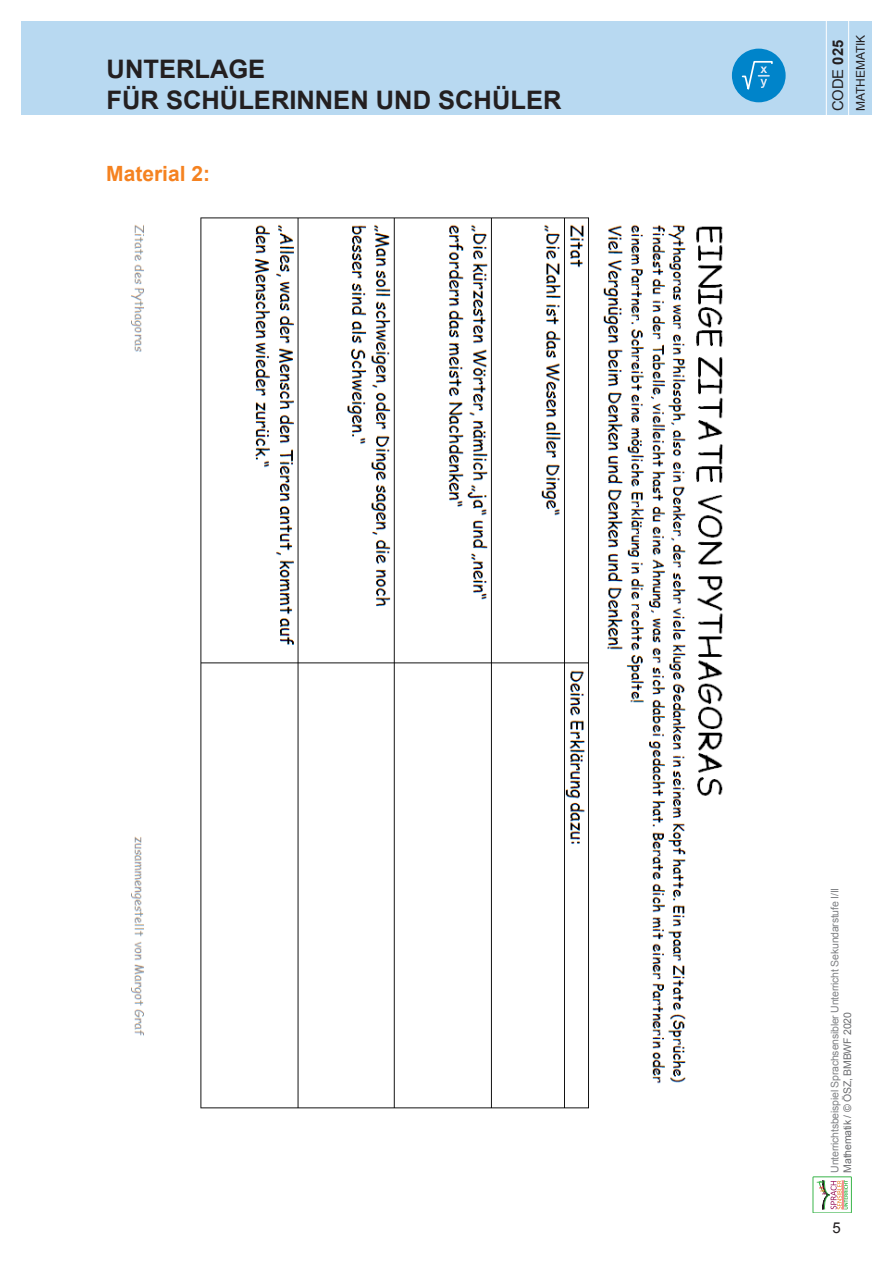
<style>
.page{position:relative;width:893px;height:1263px;background:#fff}
.page>*{position:absolute;margin:0;border:0;box-sizing:border-box;transform-origin:0 0}
.t1{font:700 25.5px "Arial";color:#231f20}
.t2{font:700 21px "Arial";color:#f58220}
.t3{font:15px "Arial";color:#231f20}
.t4{font:14.85px "Arial";color:#231f20}
.t5{font:12px "Arial";color:#231f20}
.t6{font:10.5px "Arial";letter-spacing:-.02em;color:#808285}
.t7{font:10.5px "Arial";letter-spacing:-.02em;color:#6c6d70}
.s1{font-weight:700}
</style>
<div class="page">
<div style="left:813px;top:1177px;width:38px;height:36px;border:1px solid #3ab54a"></div>
<svg style="left:817px;top:1180px;width:31px;height:30px"></svg>
<img style="left:131px;top:217px;width:592px;height:892px">
<div style="left:21px;top:21px;width:851px;height:94px;background:#b8d9f1"></div>
<hr style="left:848px;top:20px;width:1px;height:127px;background:#fff">
<hr style="left:826px;top:20px;width:1px;height:127px;background:#fff">
<div style="left:732px;top:49px;width:54px;height:53px;background:#0084ca;border-radius:50%"></div>
<svg style="left:741px;top:60px;width:32px;height:36px"></svg>
<p class="t1" style="left:107px;top:52px;width:160px">UNTERLAGE</p>
<p class="t1" style="left:107px;top:83px;width:456px">FÜR SCHÜLERINNEN UND SCHÜLER</p>
<p class="t2" style="left:106px;top:160px;width:105px">Material 2:</p>
<p class="t4" style="left:828px;top:111px;width:73px;rotate:-90deg">CODE <span class="s1">025</span></p>
<p class="t5" style="left:853px;top:111px;width:78px;rotate:-90deg">MATHEMATIK</p>
<p class="t6" style="left:828px;top:1172px;width:286px;rotate:-90deg">Unterrichtsbeispiel Sprachsensibler Unterricht Sekundarstufe I/II</p>
<p class="t7" style="left:840px;top:1172px;width:162px;rotate:-90deg">Mathematik / © ÖSZ, BMBWF 2020</p>
<h3 class="t3" style="left:832px;top:1218px;width:10px">5</h3>
</div>
